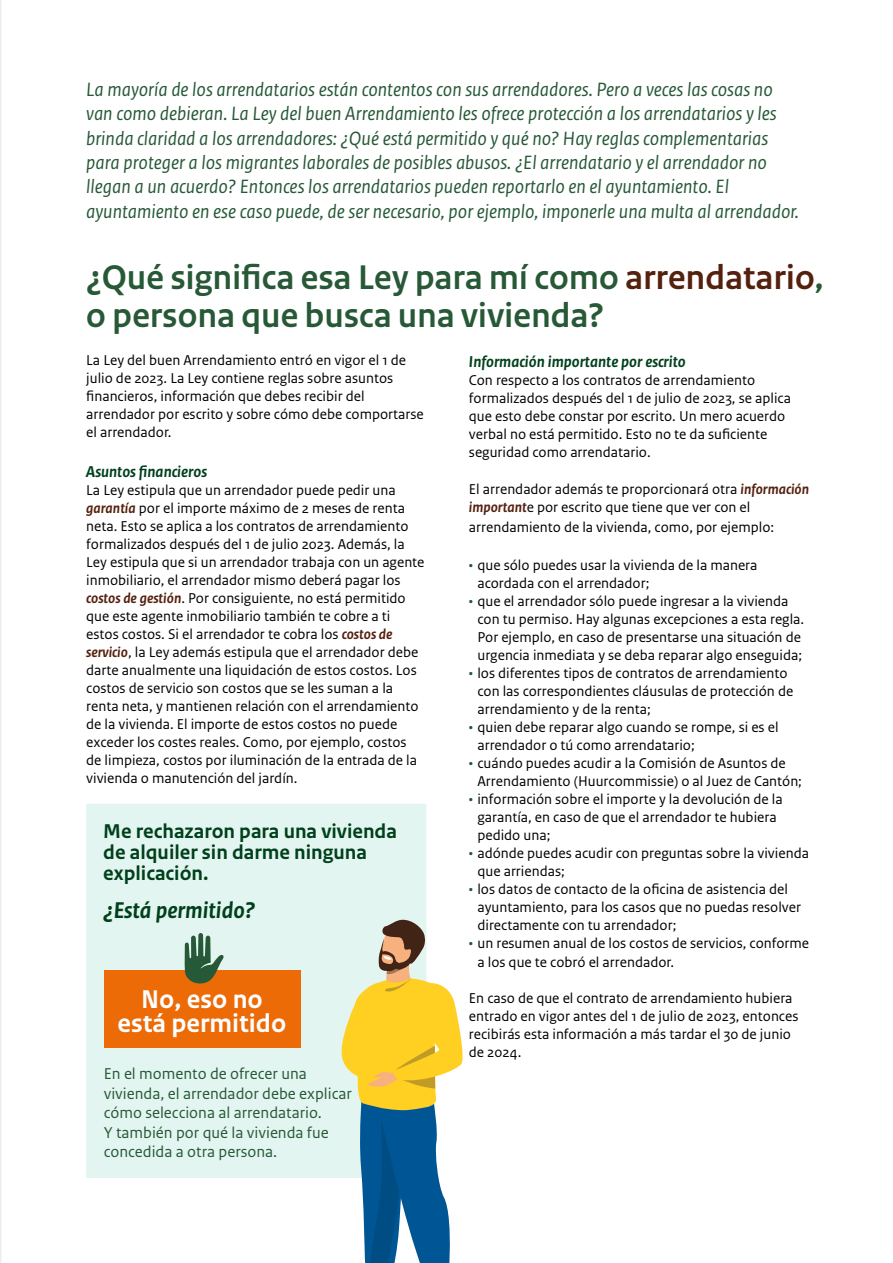
<style>
.page{position:relative;width:893px;height:1263px;background:#fff}
.page>*{position:absolute;margin:0;border:0;box-sizing:border-box;transform-origin:0 0}
.H2_-_Kopjes{font:700 36px/37.5px "Rijksoverheid Sans Heading";letter-spacing:.01em;color:#275937}
.t1{font:700 27px "Rijksoverheid Sans Text";color:#fff}
.P_-_Bodytekst_-_10pt{font:italic 700 24px "Rijksoverheid Sans Text";color:#00401c}
.P_-_Bodytekst_-_10pt-2{font:700 21px/21px "Rijksoverheid Sans Text";color:#00401c}
.t2{font:italic 20.25px "Rijksoverheid Sans Text";color:#275937}
.t3{font:16.5px/19.5px "Rijksoverheid Sans Text";color:#275937}
.P_-_bullet_P_body{font:italic 700 16.5px "Rijksoverheid Sans Text";color:#00401c}
.P_-_bullet_P_body-2{font:15px/18px "Rijksoverheid Sans Text";color:#020203}
.s1{color:#55210f}
.s2{font-weight:700;font-style:italic;color:#55210f}
.s3{color:#275937}
</style>
<div class="page">
<hr style="left:0;top:0;width:2px;height:1263px;background:#ededed">
<div style="left:86px;top:804px;width:340px;height:374px;background:#e3f5f0"></div>
<svg style="left:337px;top:920px;width:126px;height:343px"></svg>
<div style="left:104px;top:970px;width:196px;height:78px;background:#ed6b06"></div>
<svg style="left:184px;top:933px;width:40px;height:51px;background:#7a8d6e"></svg>
<p class="t2" style="left:86px;top:78px;width:688px">La mayoría de los arrendatarios están contentos con sus arrendadores. Pero a veces las cosas no</p>
<p class="t2" style="left:86px;top:103px;width:692px">van como debieran. La Ley del buen Arrendamiento les ofrece protección a los arrendatarios y les</p>
<p class="t2" style="left:86px;top:127px;width:684px">brinda claridad a los arrendadores: ¿Qué está permitido y qué no? Hay reglas complementarias</p>
<p class="t2" style="left:86px;top:151px;width:682px">para proteger a los migrantes laborales de posibles abusos. ¿El arrendatario y el arrendador no</p>
<p class="t2" style="left:86px;top:175px;width:644px">llegan a un acuerdo? Entonces los arrendatarios pueden reportarlo en el ayuntamiento. El</p>
<p class="t2" style="left:86px;top:200px;width:714px">ayuntamiento en ese caso puede, de ser necesario, por ejemplo, imponerle una multa al arrendador.</p>
<h2 class="H2_-_Kopjes" style="left:86px;top:259px;width:738px">¿Qué significa esa Ley para mí como <span class="s1">arrendatario</span>, o persona que busca una vivienda?</h2>
<p class="P_-_bullet_P_body-2" style="left:86px;top:352px;width:339px">La Ley del buen Arrendamiento entró en vigor el 1 de julio de 2023. La Ley contiene reglas sobre asuntos financieros, información que debes recibir del arrendador por escrito y sobre cómo debe comportarse el arrendador.</p>
<p class="P_-_bullet_P_body" style="left:86px;top:462px;width:122px">Asuntos financieros</p>
<p class="P_-_bullet_P_body-2" style="left:86px;top:481px;width:340px">La Ley estipula que un arrendador puede pedir una <span class="s2">garantía</span> por el importe máximo de 2 meses de renta neta. Esto se aplica a los contratos de arrendamiento formalizados después del 1 de julio 2023. Además, la Ley estipula que si un arrendador trabaja con un agente inmobiliario, el arrendador mismo deberá pagar los <span class="s2">costos de gestión</span>. Por consiguiente, no está permitido que este agente inmobiliario también te cobre a ti estos costos. Si el arrendador te cobra los <span class="s2">costos de servicio</span>, la Ley además estipula que el arrendador debe darte anualmente una liquidación de estos costos. Los costos de servicio son costos que se les suman a la renta neta, y mantienen relación con el arrendamiento de la vivienda. El importe de estos costos no puede exceder los costes reales. Como, por ejemplo, costos de limpieza, costos por iluminación de la entrada de la vivienda o manutención del jardín.</p>
<p class="P_-_bullet_P_body" style="left:469px;top:352px;width:218px">Información importante por escrito</p>
<p class="P_-_bullet_P_body-2" style="left:469px;top:371px;width:323px">Con respecto a los contratos de arrendamiento formalizados después del 1 de julio de 2023, se aplica que esto debe constar por escrito. Un mero acuerdo verbal no está permitido. Esto no te da suficiente seguridad como arrendatario.</p>
<p class="P_-_bullet_P_body-2" style="left:469px;top:481px;width:342px">El arrendador además te proporcionará otra <span class="s2">información important</span>e por escrito que tiene que ver con el</p>
<p class="P_-_bullet_P_body-2" style="left:469px;top:518px;width:307px">arrendamiento de la vivienda, como, por ejemplo:</p>
<p class="P_-_bullet_P_body-2" style="left:477px;top:556px;width:282px;text-indent:-9px"><span class="s3">•</span> que sólo puedes usar la vivienda de la manera acordada con el arrendador;</p>
<p class="P_-_bullet_P_body-2" style="left:477px;top:592px;width:328px;text-indent:-9px"><span class="s3">•</span> que el arrendador sólo puede ingresar a la vivienda con tu permiso. Hay algunas excepciones a esta regla.<br>Por ejemplo, en caso de presentarse una situación de urgencia inmediata y se deba reparar algo enseguida;</p>
<p class="P_-_bullet_P_body-2" style="left:477px;top:664px;width:317px;text-indent:-9px"><span class="s3">•</span> los diferentes tipos de contratos de arrendamiento con las correspondientes cláusulas de protección de arrendamiento y de la renta;</p>
<p class="P_-_bullet_P_body-2" style="left:477px;top:718px;width:303px;text-indent:-9px"><span class="s3">•</span> quien debe reparar algo cuando se rompe, si es el arrendador o tú como arrendatario;</p>
<p class="P_-_bullet_P_body-2" style="left:477px;top:754px;width:326px;text-indent:-9px"><span class="s3">•</span> cuándo puedes acudir a la Comisión de Asuntos de<br>Arrendamiento (Huurcommissie) o al Juez de Cantón;</p>
<p class="P_-_bullet_P_body-2" style="left:477px;top:790px;width:307px;text-indent:-9px"><span class="s3">•</span> información sobre el importe y la devolución de la garantía, en caso de que el arrendador te hubiera pedido una;</p>
<p class="P_-_bullet_P_body-2" style="left:477px;top:844px;width:333px;text-indent:-9px"><span class="s3">•</span> adónde puedes acudir con preguntas sobre la vivienda que arriendas;</p>
<p class="P_-_bullet_P_body-2" style="left:477px;top:880px;width:325px;text-indent:-9px"><span class="s3">•</span> los datos de contacto de la oficina de asistencia del ayuntamiento, para los casos que no puedas resolver directamente con tu arrendador;</p>
<p class="P_-_bullet_P_body-2" style="left:477px;top:933px;width:333px;line-height:19.5px;text-indent:-9px"><span class="s3">•</span> un resumen anual de los costos de servicios, conforme a los que te cobró el arrendador.</p>
<p class="P_-_bullet_P_body-2" style="left:469px;top:989px;width:331px">En caso de que el contrato de arrendamiento hubiera entrado en vigor antes del 1 de julio de 2023, entonces recibirás esta información a más tardar el 30 de junio de 2024.</p>
<p class="P_-_Bodytekst_-_10pt-2" style="left:103px;top:821px;width:295px">Me rechazaron para una vivienda de alquiler sin darme ninguna explicación.</p>
<p class="P_-_Bodytekst_-_10pt" style="left:103px;top:896px;width:154px">¿Está permitido?</p>
<p class="t1" style="left:141px;top:984px;width:123px">No, eso no</p>
<p class="t1" style="left:118px;top:1008px;width:170px">está permitido</p>
<p class="t3" style="left:104px;top:1064px;width:250px">En el momento de ofrecer una vivienda, el arrendador debe explicar cómo selecciona al arrendatario.<br>Y también por qué la vivienda fue concedida a otra persona.</p>
</div>
